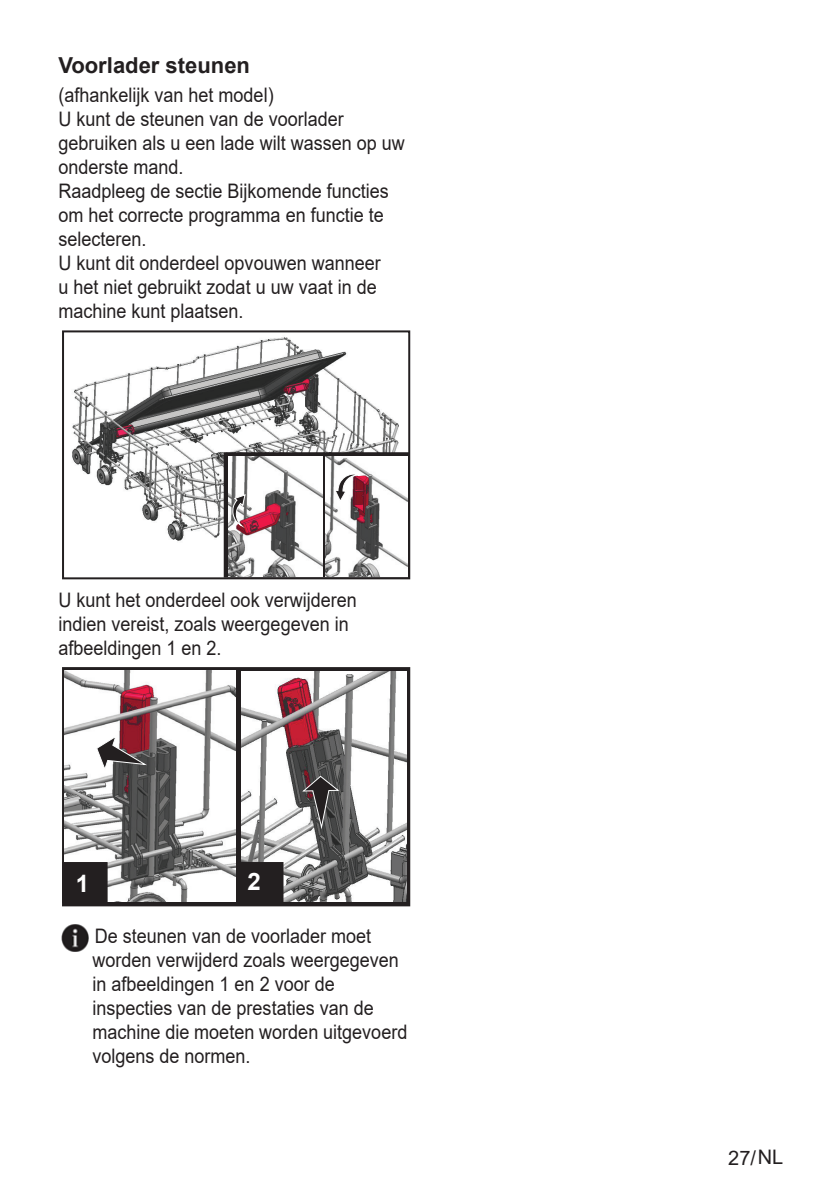
<style>
.page{position:relative;width:840px;height:1191px;background:#fff}
.page>*{position:absolute;margin:0;border:0;box-sizing:border-box;transform-origin:0 0}
.t1{font:700 24px "Arial";color:#fff}
.t2{font:700 22px "Arial";color:#231f20}
.t3{font:20px/24px "Arial";color:#231f20;scale:.9 1}
.t4{font:20px "Arial";color:#231f20}
</style>
<div class="page">
<img style="left:72px;top:330px;width:339px;height:230px">
<div style="left:62px;top:330px;width:348px;height:249px;border:2px solid #231f20"></div>
<svg style="left:226px;top:455px;width:180px;height:119px"></svg>
<div style="left:223px;top:452px;width:186px;height:125px;border:2px solid #231f20"></div>
<img style="left:325px;top:457px;width:82px;height:119px">
<img style="left:229px;top:457px;width:93px;height:119px">
<svg style="left:232px;top:494px;width:13px;height:34px"></svg>
<svg style="left:334px;top:474px;width:29px;height:28px"></svg>
<svg style="left:65px;top:670px;width:342px;height:233px;fill:#231f20"></svg>
<div style="left:62px;top:667px;width:348px;height:239px;border:2px solid #231f20"></div>
<img style="left:64px;top:671px;width:172px;height:231px">
<img style="left:241px;top:671px;width:165px;height:230px">
<svg style="left:95px;top:734px;width:54px;height:38px"></svg>
<svg style="left:300px;top:775px;width:40px;height:56px;background:#605d5e"></svg>
<div style="left:63px;top:863px;width:43px;height:39px;background:#231f20"></div>
<div style="left:62px;top:862px;width:45px;height:41px;border:2px solid #231f20"></div>
<div style="left:239px;top:863px;width:43px;height:39px;background:#231f20"></div>
<div style="left:238px;top:862px;width:45px;height:41px;border:2px solid #231f20"></div>
<img style="left:61px;top:924px;width:28px;height:27px">
<p class="t2" style="left:58px;top:49px;width:193px">Voorlader steunen</p>
<p class="t3" style="left:58px;top:83px;width:386px">(afhankelijk van het model)<br>U kunt de steunen van de voorlader gebruiken als u een lade wilt wassen op uw onderste mand.<br>Raadpleeg de sectie Bijkomende functies om het correcte programma en functie te selecteren.<br>U kunt dit onderdeel opvouwen wanneer<br>u het niet gebruikt zodat u uw vaat in de machine kunt plaatsen.</p>
<p class="t3" style="left:58px;top:587px;width:333px">U kunt het onderdeel ook verwijderen indien vereist, zoals weergegeven in afbeeldingen 1 en 2.</p>
<p class="t1" style="left:76px;top:866px;width:15px">1</p>
<p class="t1" style="left:247px;top:865px;width:15px">2</p>
<p class="t3" style="left:92px;top:923px;width:351px">De steunen van de voorlader moet worden verwijderd zoals weergegeven in afbeeldingen 1 en 2 voor de inspecties van de prestaties van de machine die moeten worden uitgevoerd volgens de normen.</p>
<p class="t4" style="left:727px;top:1143px;width:56px">27/NL</p>
</div>
